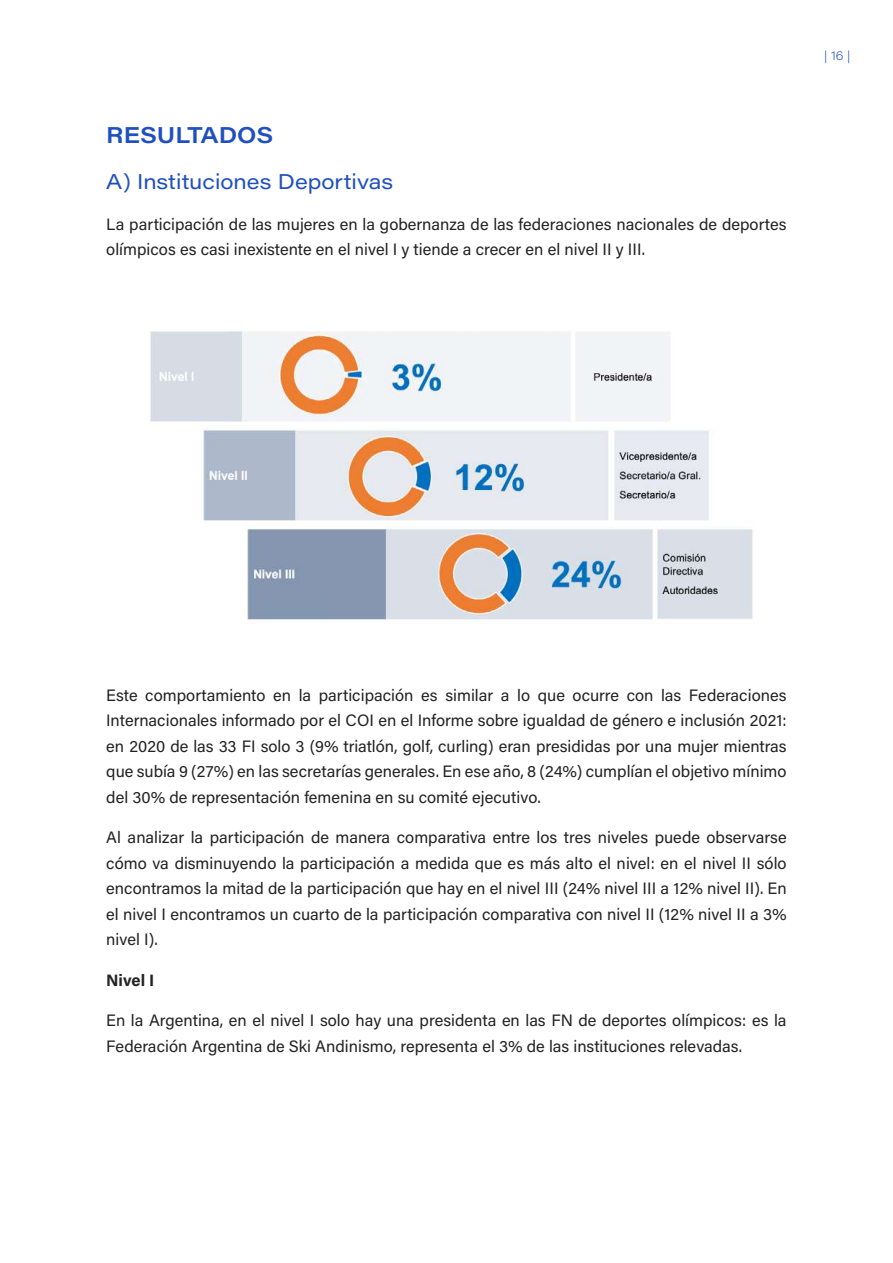
<style>
.page{position:relative;width:893px;height:1263px;background:#fff}
.page>*{position:absolute;margin:0;border:0;box-sizing:border-box;transform-origin:0 0}
.t1{font:22.5px "Acumin Variable Concept";letter-spacing:.125em;color:#204fc0}
.t2{font:21px "Acumin Variable Concept";letter-spacing:.095em;color:#204fc0}
.t3{font:16.5px/25.5px "Acumin Variable Concept";letter-spacing:.02em;color:#222}
.t4{font:12px "Acumin Variable Concept";color:#204fc0}
</style>
<div class="page">
<img style="left:150px;top:331px;width:603px;height:293px">
<h1 class="t1" style="left:106px;top:119px;width:165px">RESULTADOS</h1>
<p class="t2" style="left:106px;top:167px;width:286px">A) Instituciones Deportivas</p>
<p class="t3" style="left:106px;top:210px;width:681px">La participación de las mujeres en la gobernanza de las federaciones nacionales de deportes olímpicos es casi inexistente en el nivel I y tiende a crecer en el nivel II y III.</p>
<p class="t4" style="left:824px;top:47px;width:28px">|16|</p>
<p class="t3" style="left:106px;top:681px;width:681px;text-align:justify">Este comportamiento en la participación es similar a lo que ocurre con las Federaciones Internacionales informado por el COI en el Informe sobre igualdad de género e inclusión 2021: en 2020 de las 33 FI solo 3 (9% triatlón, golf, curling) eran presididas por una mujer mientras que subía 9 (27%) en las secretarías generales. En ese año, 8 (24%) cumplían el objetivo mínimo del 30% de representación femenina en su comité ejecutivo.</p>
<p class="t3" style="left:106px;top:824px;width:682px;text-align:justify">Al analizar la participación de manera comparativa entre los tres niveles puede observarse cómo va disminuyendo la participación a medida que es más alto el nivel: en el nivel II sólo encontramos la mitad de la participación que hay en el nivel III (24% nivel III a 12% nivel II). En el nivel I encontramos un cuarto de la participación comparativa con nivel II (12% nivel II a 3% nivel I).</p>
<p class="t3" style="left:106px;top:966px;width:49px">Nivel I</p>
<p class="t3" style="left:106px;top:1007px;width:681px">En la Argentina, en el nivel I solo hay una presidenta en las FN de deportes olímpicos: es la<br>Federación Argentina de Ski Andinismo, representa el 3% de las instituciones relevadas.</p>
</div>
